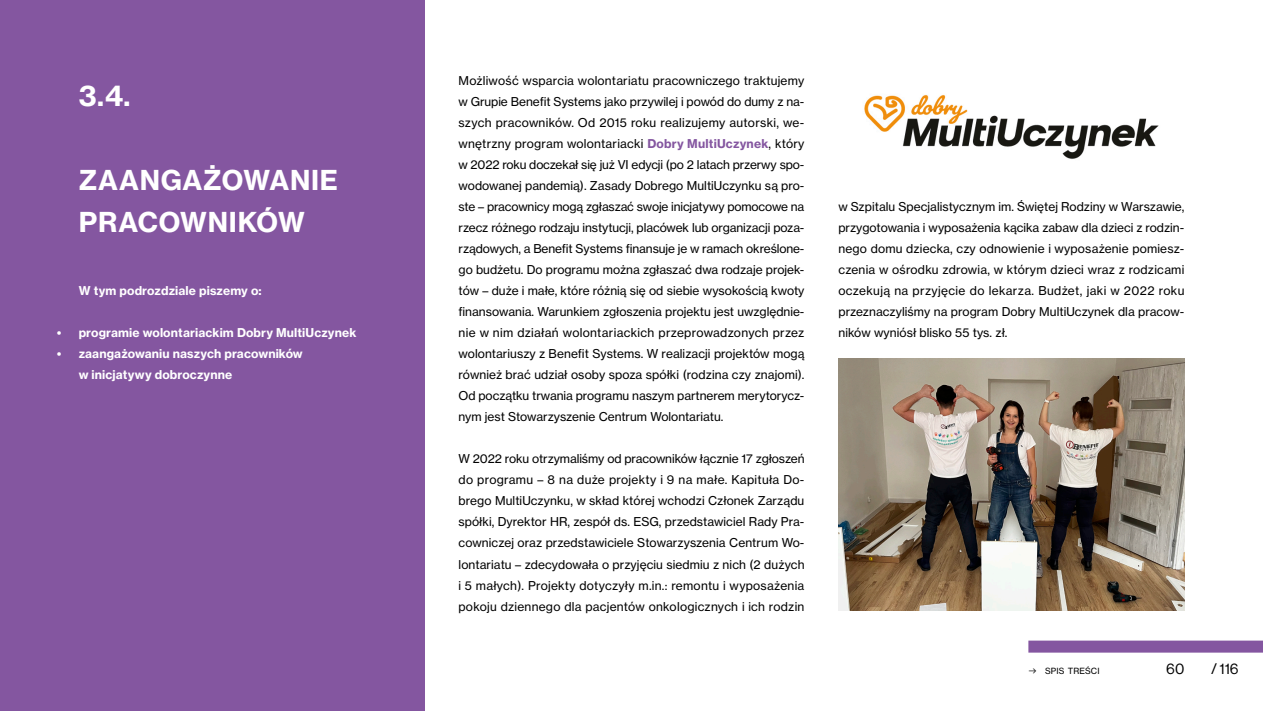
<style>
.page{position:relative;width:1263px;height:711px;background:#fff}
.page>*{position:absolute;margin:0;border:0;box-sizing:border-box;transform-origin:0 0}
.H1_-_4_1_R4{font:27px/42px "N Haas Grotesk TX Pro 75 Bd";letter-spacing:.025em;color:#fff}
.t1{font:15px "N Haas Grotesk DS Pro 55 Rg";color:#000}
.txt_zwykly_akapitowy{font:12px/21px "N Haas Grotesk TX Pro 55 Rg";letter-spacing:.005em;color:#000;text-align:justify}
.H1_-_4_1_uzupelnieni{font:12px "N Haas Grotesk TX Pro 75 Bd";letter-spacing:.01em;color:#fff}
.H1_-_4_1_uzupenienie{font:12px "N Haas Grotesk TX Pro 75 Bd";letter-spacing:.01em;color:#fff}
.t2{font:8.4px "N Haas Grotesk TX Pro 55 Rg";letter-spacing:.015em;color:#000}
.s1{font-family:"N Haas Grotesk TX Pro 75 Bd";color:#8456a0}
</style>
<div class="page">
<div style="left:1028px;top:640px;width:235px;height:12px;background:#8456a0"></div>
<div style="left:0;top:0;width:424px;height:710px;background:#8456a0"></div>
<img style="left:864px;top:95px;width:295px;height:64px">
<img style="left:838px;top:358px;width:346px;height:252px">
<p class="H1_-_4_1_R4" style="left:79px;top:75px;width:49px">3.4.</p>
<p class="H1_-_4_1_R4" style="left:79px;top:159px;width:261px">ZAANGAŻOWANIE<br>PRACOWNIKÓW</p>
<p class="H1_-_4_1_uzupelnieni" style="left:79px;top:283px;width:185px">W tym podrozdziale piszemy o:</p>
<p class="H1_-_4_1_uzupelnieni" style="left:57px;top:325px;width:301px">• programie wolontariackim Dobry MultiUczynek</p>
<p class="H1_-_4_1_uzupelnieni" style="left:57px;top:346px;width:248px">• zaangażowaniu naszych pracowników</p>
<p class="H1_-_4_1_uzupenienie" style="left:79px;top:367px;width:155px">w inicjatywy dobroczynne</p>
<p class="txt_zwykly_akapitowy" style="left:459px;top:70px;width:347px">Możliwość wsparcia wolontariatu pracowniczego traktujemy w Grupie Benefit Systems jako przywilej i powód do dumy z na&shy;szych pracowników. Od 2015 roku realizujemy autorski, we&shy;wnętrzny program wolontariacki <span class="s1">Dobry MultiUczynek</span>, który w 2022 roku doczekał się już VI edycji (po 2 latach przerwy spo&shy;wodowanej pandemią). Zasady Dobrego MultiUczynku są pro&shy;ste – pracownicy mogą zgłaszać swoje inicjatywy pomocowe na rzecz różnego rodzaju instytucji, placówek lub organizacji poza&shy;rządowych, a Benefit Systems finansuje je w ramach określone&shy;go budżetu. Do programu można zgłaszać dwa rodzaje projek&shy;tów – duże i małe, które różnią się od siebie wysokością kwoty finansowania. Warunkiem zgłoszenia projektu jest uwzględnie&shy;nie w nim działań wolontariackich przeprowadzonych przez wolontariuszy z Benefit Systems. W realizacji projektów mogą również brać udział osoby spoza spółki (rodzina czy znajomi).<br>Od początku trwania programu naszym partnerem merytorycz&shy;nym jest Stowarzyszenie Centrum Wolontariatu.</p>
<p class="txt_zwykly_akapitowy" style="left:459px;top:448px;width:347px">W 2022 roku otrzymaliśmy od pracowników łącznie 17 zgłoszeń do programu – 8 na duże projekty i 9 na małe. Kapituła Do&shy;brego MultiUczynku, w skład której wchodzi Członek Zarządu spółki, Dyrektor HR, zespół ds. ESG, przedstawiciel Rady Pra&shy;cowniczej oraz przedstawiciele Stowarzyszenia Centrum Wo&shy;lontariatu – zdecydowała o przyjęciu siedmiu z nich (2 dużych i 5 małych). Projekty dotyczyły m.in.: remontu i wyposażenia pokoju dziennego dla pacjentów onkologicznych i ich rodzin</p>
<p class="txt_zwykly_akapitowy" style="left:838px;top:196px;width:347px">w Szpitalu Specjalistycznym im. Świętej Rodziny w Warszawie, przygotowania i wyposażenia kącika zabaw dla dzieci z rodzin&shy;nego domu dziecka, czy odnowienie i wyposażenie pomiesz&shy;czenia w ośrodku zdrowia, w którym dzieci wraz z rodzicami oczekują na przyjęcie do lekarza. Budżet, jaki w 2022 roku przeznaczyliśmy na program Dobry MultiUczynek dla pracow&shy;ników wyniósł blisko 55 tys. zł.</p>
<p class="t2" style="left:1045px;top:665px;width:56px">SPIS TREŚCI</p>
<p class="t1" style="left:1166px;top:659px;width:20px">60</p>
<p class="t1" style="left:1211px;top:659px;width:29px">/ 116</p>
</div>
